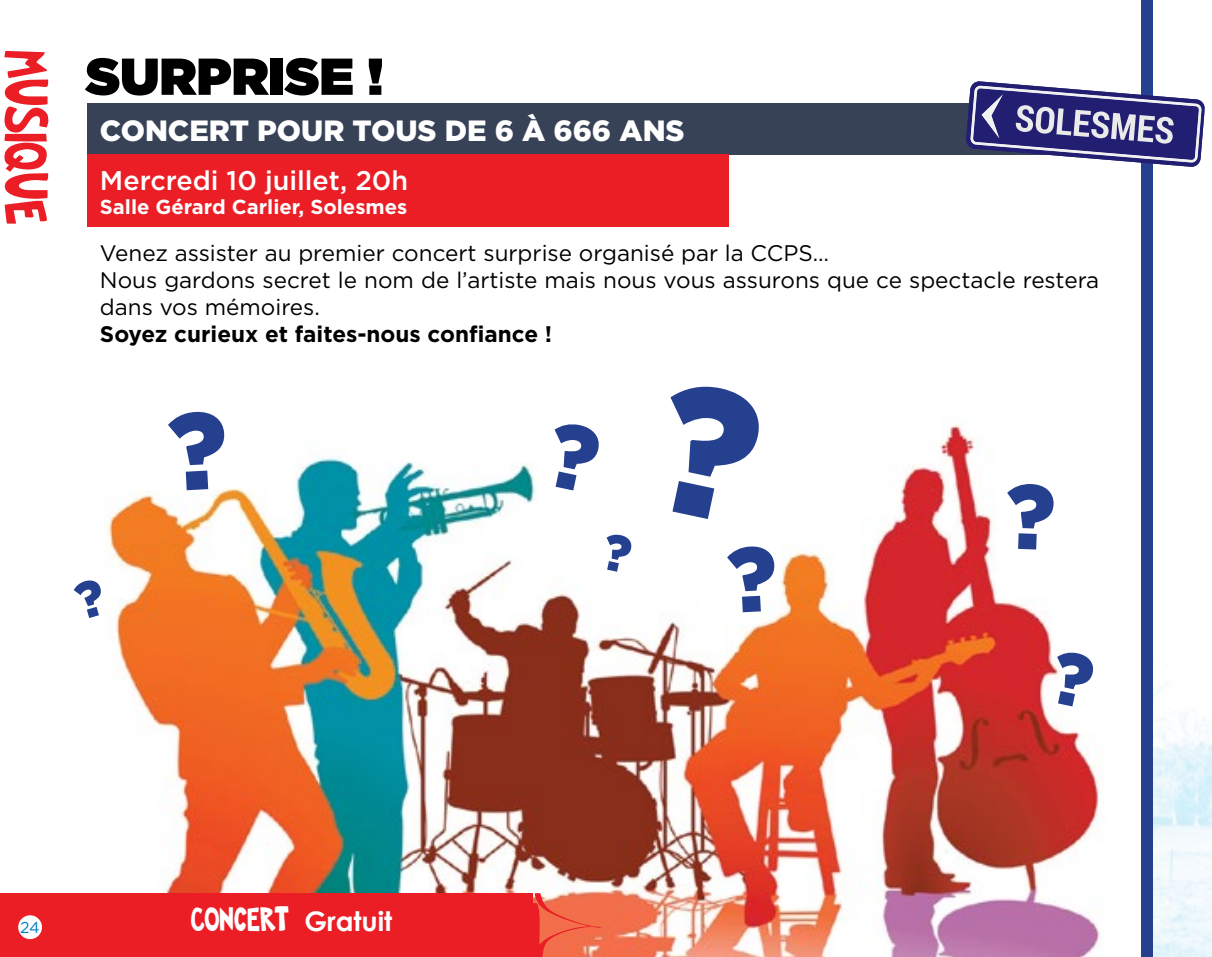
<style>
.page{position:relative;width:1212px;height:957px;background:#fff}
.page>*{position:absolute;margin:0;border:0;box-sizing:border-box;transform-origin:0 0}
.t1{font:60.75px "FOP Title Style Font";color:#eb1d25}
.t2{font:900 51.75px "Gotham";color:#000}
.t3{font:33.75px "FOP Title Style Font";color:#fff}
.t4{font:900 29.25px "Gotham";color:#fff}
.t5{font:500 27px "Gotham";color:#fff}
.t6{font:22.5px/27px "Gotham";color:#000}
.t7{font:700 22.5px "Gotham";color:#000}
.t8{font:700 20.25px "Gotham";color:#fff}
.t9{font:15.75px "Gotham";color:#007dc5}
.s1{font-family:"Century Gothic";font-weight:700;font-size:27px}
</style>
<div class="page">
<img style="left:1152px;top:481px;width:60px;height:476px">
<img style="left:107px;top:424px;width:993px;height:533px">
<div style="left:87px;top:103px;width:1065px;height:51px;background:#384256"></div>
<div style="left:87px;top:154px;width:642px;height:73px;background:#eb1d25"></div>
<div style="left:1141px;top:0;width:11px;height:957px;background:#25408f"></div>
<svg style="left:966px;top:81px;width:239px;height:86px"></svg>
<div style="left:0;top:893px;width:533px;height:64px;background:#eb1d25"></div>
<svg style="left:533px;top:893px;width:68px;height:64px;background:#f0694d"></svg>
<div style="left:18px;top:915px;width:24px;height:24px;background:#fff;border-radius:50%"></div>
<svg style="left:647px;top:424px;width:119px;height:101px"></svg>
<svg style="left:726px;top:545px;width:51px;height:68px"></svg>
<svg style="left:543px;top:424px;width:59px;height:70px"></svg>
<svg style="left:1048px;top:649px;width:48px;height:60px"></svg>
<svg style="left:167px;top:424px;width:60px;height:67px"></svg>
<svg style="left:600px;top:532px;width:33px;height:41px"></svg>
<svg style="left:1005px;top:483px;width:49px;height:67px"></svg>
<h1 class="t1" style="left:54px;top:50px;width:176px;rotate:90deg">MUSIQUE</h1>
<h2 class="t2" style="left:86px;top:47px;width:299px">SURPRISE !</h2>
<h3 class="t4" style="left:100px;top:113px;width:582px">CONCERT POUR TOUS DE 6 À 666 ANS</h3>
<p class="t5" style="left:100px;top:165px;width:310px">Mercredi 10 juillet, 20h</p>
<p class="t8" style="left:100px;top:195px;width:309px">Salle Gérard Carlier, Solesmes</p>
<p class="t6" style="left:100px;top:239px;width:1001px">Venez assister au premier concert surprise organisé par la CCPS…<br>Nous gardons secret le nom de l’artiste mais nous vous assurons que ce spectacle restera dans vos mémoires.</p>
<p class="t7" style="left:100px;top:321px;width:454px">Soyez curieux et faites-nous confiance !</p>
<p class="t9" style="left:20px;top:919px;width:21px">24</p>
<h3 class="t3" style="left:191px;top:903px;width:203px">CONCERT <span class="s1">Gratuit</span></h3>
</div>
